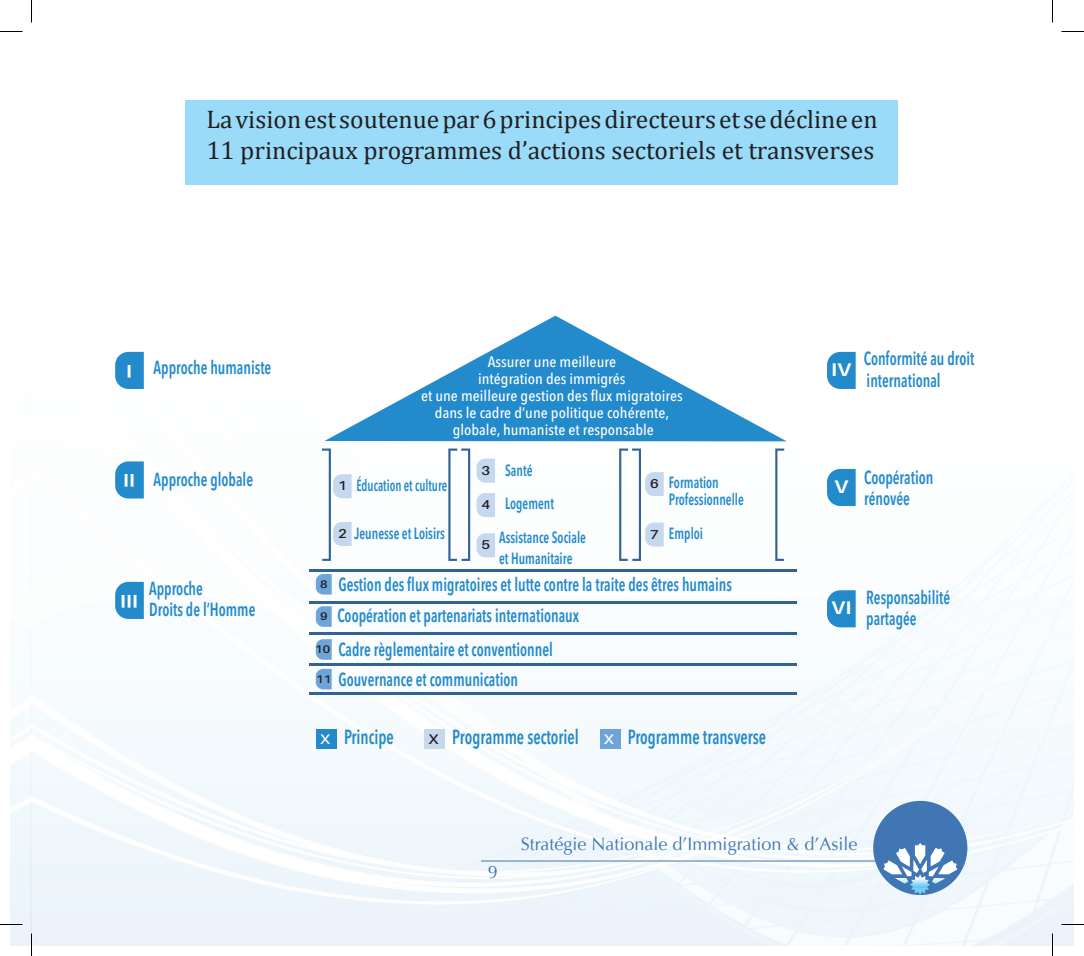
<style>
.page{position:relative;width:1084px;height:956px;background:#fff}
.page>*{position:absolute;margin:0;border:0;box-sizing:border-box;transform-origin:0 0}
.t1{font:25.5px/30.6px "Cambria";color:#231f20}
.t2{font:600 20.25px "Avenir Next Condensed";color:#238acb;scale:.8 1}
.t3{font:600 18.75px/21.5px "Avenir Next Condensed";color:#238acb;scale:.8 1}
.t4{font:700 18.3px "Aileron";color:#fff;scale:1.12 1}
.t5{font:18px "Optima";color:#4076b4}
.t6{font:600 16.05px/32.5px "Avenir Next Condensed";color:#238acb;scale:.8 1}
.t7{font:600 16.05px "Avenir Next Condensed";color:#238acb;scale:.75 1}
.t8{font:500 15px/17px "Avenir Next Condensed";color:#fff;text-align:center;scale:1.07 1}
.t9{font:600 12.9px "Aileron";color:#231f20;scale:1.12 1}
.t10{font:600 12.9px "Aileron";color:#fff;scale:1.12 1}
.t11{font:600 11.1px "Aileron";color:#231f20;scale:1.12 1}
.s1{font-family:"Aileron";font-size:12.9px;color:#fff}
.s2{font-family:"Aileron";font-size:13.95px;color:#fff}
.s3{font-family:"Aileron";font-size:13.95px;color:#231f20}
</style>
<div class="page">
<img style="left:10px;top:31px;width:21px;height:915px">
<img style="left:31px;top:100px;width:1042px;height:846px">
<div style="left:873px;top:801px;width:94px;height:94px;background:#4076b4;border-radius:50%"></div>
<img style="left:914px;top:843px;width:11px;height:21px">
<svg style="left:911px;top:888px;width:17px;height:7px"></svg>
<img style="left:909px;top:874px;width:21px;height:14px">
<img style="left:921px;top:859px;width:5px;height:14px">
<svg style="left:928px;top:866px;width:10px;height:10px"></svg>
<img style="left:932px;top:878px;width:13px;height:6px">
<img style="left:895px;top:878px;width:13px;height:6px">
<svg style="left:901px;top:866px;width:10px;height:10px"></svg>
<img style="left:913px;top:859px;width:6px;height:14px">
<img style="left:930px;top:848px;width:14px;height:18px">
<img style="left:938px;top:860px;width:19px;height:14px">
<img style="left:883px;top:860px;width:19px;height:14px">
<img style="left:895px;top:848px;width:14px;height:19px">
<hr style="left:481px;top:861px;width:397px;height:1px;background:#4076b4">
<div style="left:316px;top:729px;width:21px;height:19px;background:#238acb"></div>
<div style="left:424px;top:729px;width:21px;height:19px;background:#c6d8ef"></div>
<div style="left:600px;top:729px;width:20px;height:19px;background:#6da5d8"></div>
<svg style="left:115px;top:352px;width:29px;height:37px"></svg>
<svg style="left:827px;top:352px;width:28px;height:37px"></svg>
<svg style="left:115px;top:461px;width:29px;height:37px"></svg>
<svg style="left:115px;top:582px;width:29px;height:37px"></svg>
<svg style="left:827px;top:469px;width:28px;height:37px"></svg>
<svg style="left:827px;top:590px;width:28px;height:37px"></svg>
<svg style="left:324px;top:316px;width:462px;height:125px"></svg>
<svg style="left:448px;top:448px;width:22px;height:113px"></svg>
<svg style="left:775px;top:448px;width:9px;height:113px"></svg>
<hr style="left:310px;top:570px;width:487px;height:2px;background:#316397">
<hr style="left:310px;top:602px;width:487px;height:2px;background:#316397">
<hr style="left:310px;top:633px;width:487px;height:2px;background:#316397">
<hr style="left:310px;top:663px;width:487px;height:2px;background:#316397">
<hr style="left:310px;top:692px;width:487px;height:2px;background:#316397">
<svg style="left:316px;top:574px;width:16px;height:21px"></svg>
<svg style="left:316px;top:606px;width:16px;height:21px"></svg>
<svg style="left:316px;top:639px;width:16px;height:21px"></svg>
<svg style="left:316px;top:669px;width:16px;height:20px"></svg>
<svg style="left:476px;top:459px;width:19px;height:24px"></svg>
<svg style="left:619px;top:448px;width:44px;height:113px"></svg>
<svg style="left:476px;top:493px;width:19px;height:24px"></svg>
<svg style="left:476px;top:533px;width:19px;height:24px"></svg>
<svg style="left:322px;top:448px;width:29px;height:113px"></svg>
<div style="left:186px;top:100px;width:712px;height:85px;background:#99dbf8"></div>
<hr style="left:0;top:923px;width:22px;height:2px;background:#fff">
<hr style="left:1061px;top:923px;width:22px;height:2px;background:#fff">
<hr style="left:1051px;top:933px;width:2px;height:23px;background:#fff">
<svg style="left:0;top:31px;width:22px;height:1px"></svg>
<svg style="left:1061px;top:31px;width:22px;height:1px"></svg>
<svg style="left:0;top:924px;width:22px;height:1px"></svg>
<svg style="left:1061px;top:924px;width:22px;height:1px"></svg>
<svg style="left:31px;top:0;width:1px;height:23px"></svg>
<svg style="left:31px;top:933px;width:1px;height:23px"></svg>
<svg style="left:1052px;top:0;width:1px;height:23px"></svg>
<svg style="left:1052px;top:933px;width:1px;height:23px"></svg>
<p class="t1" style="left:206px;top:104px;width:672px">La vision est soutenue par 6 principes directeurs et se décline en<br>11 principaux programmes d’actions sectoriels et transverses</p>
<p class="t4" style="left:132px;top:381px;width:7px;rotate:-180deg">I</p>
<p class="t8" style="left:421px;top:353px;width:246px">Assurer une meilleure<br>intégration des immigrés<br>et une meilleure gestion des flux migratoires dans le cadre d’une politique cohérente, globale, humaniste et responsable</p>
<p class="t3" style="left:154px;top:356px;width:149px">Approche humaniste</p>
<p class="t4" style="left:831px;top:359px;width:19px">IV</p>
<p class="t3" style="left:863px;top:347px;width:140px">Conformité au droit international</p>
<p class="t3" style="left:125px;top:468px;width:161px"><span class="s1">II</span> Approche globale</p>
<p class="t4" style="left:135px;top:491px;width:12px;rotate:-180deg">II</p>
<p class="t4" style="left:138px;top:611px;width:18px;rotate:-180deg">III</p>
<p class="t10" style="left:123px;top:593px;width:12px">III</p>
<p class="t3" style="left:149px;top:577px;width:134px">Approche<br>Droits de l’Homme</p>
<p class="t11" style="left:320px;top:578px;width:8px">8</p>
<p class="t11" style="left:320px;top:610px;width:8px">9</p>
<p class="t11" style="left:315px;top:643px;width:15px">10</p>
<p class="t11" style="left:316px;top:673px;width:15px">11</p>
<p class="t6" style="left:505px;top:454px;width:63px">Santé<br>Logement</p>
<p class="t9" style="left:481px;top:463px;width:9px">3</p>
<p class="t7" style="left:356px;top:472px;width:123px">Éducation et culture</p>
<p class="t6" style="left:354px;top:517px;width:115px">Jeunesse et Loisirs</p>
<p class="t6" style="left:669px;top:474px;width:95px;line-height:16px">Formation<br>Professionnelle</p>
<p class="t9" style="left:650px;top:476px;width:9px">6</p>
<p class="t9" style="left:338px;top:479px;width:9px">1</p>
<p class="t9" style="left:481px;top:497px;width:9px">4</p>
<p class="t9" style="left:481px;top:538px;width:9px">5</p>
<p class="t6" style="left:669px;top:517px;width:44px">Emploi</p>
<p class="t9" style="left:338px;top:526px;width:9px">2</p>
<p class="t9" style="left:650px;top:527px;width:9px">7</p>
<p class="t6" style="left:499px;top:526px;width:110px;line-height:21.5px">Assistance Sociale et Humanitaire</p>
<p class="t3" style="left:337px;top:568px;width:495px;line-height:31.2px">Gestion des flux migratoires et lutte contre la traite des êtres humains<br>Coopération et partenariats internationaux</p>
<p class="t3" style="left:338px;top:634px;width:270px;line-height:29.4px">Cadre règlementaire et conventionnel<br>Gouvernance et communication</p>
<p class="t4" style="left:834px;top:477px;width:14px">V</p>
<p class="t3" style="left:864px;top:466px;width:88px">Coopération rénovée</p>
<p class="t4" style="left:831px;top:598px;width:19px">VI</p>
<p class="t3" style="left:866px;top:586px;width:106px">Responsabilité partagée</p>
<p class="t2" style="left:320px;top:720px;width:93px"><span class="s2">X</span> Principe</p>
<p class="t2" style="left:428px;top:720px;width:423px"><span class="s3">X</span> Programme sectoriel <span class="s2">X</span> Programme transverse</p>
<p class="t5" style="left:520px;top:834px;width:338px">Stratégie Nationale d’Immigration &amp; d’Asile</p>
<p class="t5" style="left:487px;top:861px;width:12px">9</p>
</div>
